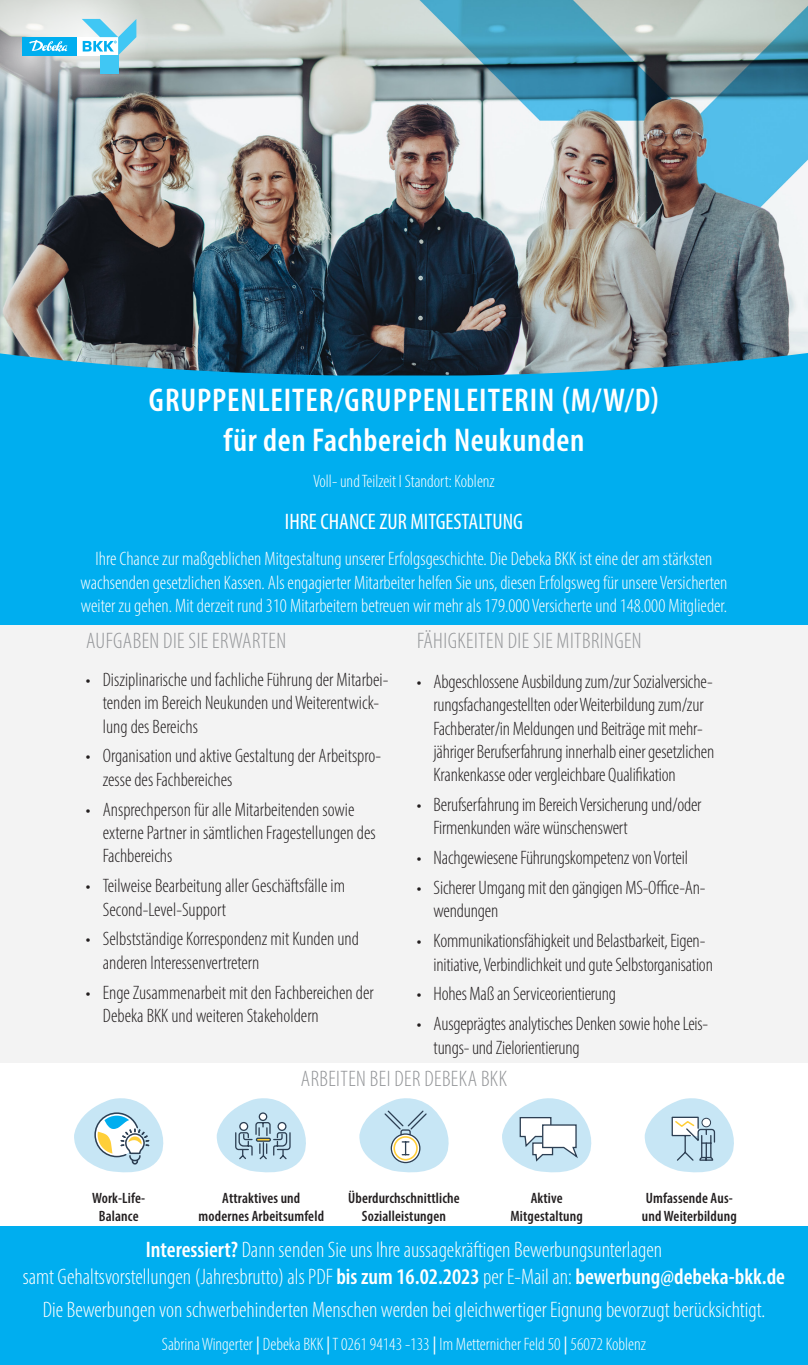
<style>
.page{position:relative;width:808px;height:1365px;background:#fff}
.page>*{position:absolute;margin:0;border:0;box-sizing:border-box;transform-origin:0 0}
.t1{font:600 condensed 33px "Myriad Pro";letter-spacing:.025em;color:#fff}
.t2{font:300 condensed 22.5px/27px "Myriad Pro";color:#fff;text-align:center}
.t3{font:300 condensed 22.5px "Myriad Pro";letter-spacing:.02em;color:#939598}
.t4{font:condensed 22.5px "Myriad Pro";color:#fff}
.t5{font:300 condensed 19.5px/23.4px "Myriad Pro";letter-spacing:-.01em;color:#231f20}
.t6{font:300 condensed 19.5px/23.4px "Myriad Pro";color:#fff;text-align:center}
.t7{font:300 condensed 18px "Myriad Pro";color:#fff}
.t8{font:600 condensed 15px/18px "Myriad Pro";letter-spacing:.01em;color:#231f20;text-align:center}
.s1{font-weight:600}
.s2{font-weight:400;font-stretch:normal}
</style>
<div class="page">
<div style="left:0;top:311px;width:808px;height:317px;background:#00aeef"></div>
<div style="left:0;top:625px;width:808px;height:438px;background:#f3f3f3"></div>
<div style="left:0;top:1227px;width:808px;height:138px;background:#00aeef"></div>
<img style="left:0;top:0;width:808px;height:375px">
<svg style="left:0;top:0;width:149px;height:137px;background:#a7bcc1"></svg>
<svg style="left:74px;top:1098px;width:90px;height:75px"></svg>
<svg style="left:359px;top:1098px;width:90px;height:75px"></svg>
<svg style="left:216px;top:1098px;width:90px;height:75px"></svg>
<svg style="left:502px;top:1098px;width:90px;height:75px"></svg>
<svg style="left:644px;top:1098px;width:90px;height:75px"></svg>
<p class="t1" style="left:149px;top:380px;width:512px">GRUPPENLEITER/GRUPPENLEITERIN (M/W/D)</p>
<p class="t1" style="left:224px;top:419px;width:362px">für den Fachbereich Neukunden</p>
<p class="t7" style="left:313px;top:471px;width:183px">Voll- und Teilzeit I Standort: Koblenz</p>
<p class="t4" style="left:285px;top:508px;width:240px">IHRE CHANCE ZUR MITGESTALTUNG</p>
<p class="t6" style="left:80px;top:547px;width:649px">Ihre Chance zur maßgeblichen Mitgestaltung unserer Erfolgsgeschichte. Die Debeka BKK ist eine der am stärksten wachsenden gesetzlichen Kassen. Als engagierter Mitarbeiter helfen Sie uns, diesen Erfolgsweg für unsere Versicherten</p>
<p class="t6" style="left:81px;top:594px;width:647px">weiter zu gehen. Mit derzeit rund 310 Mitarbeitern betreuen wir mehr als 179.000 Versicherte und 148.000 Mitglieder.</p>
<p class="t3" style="left:86px;top:628px;width:202px">AUFGABEN DIE SIE ERWARTEN</p>
<p class="t5" style="left:103px;top:667px;width:287px;text-indent:-17px">• Disziplinarische und fachliche Führung der Mitarbei&shy;tenden im Bereich Neukunden und Weiterentwick&shy;lung des Bereichs</p>
<p class="t5" style="left:103px;top:744px;width:280px;text-indent:-17px">• Organisation und aktive Gestaltung der Arbeitspro&shy;zesse des Fachbereiches</p>
<p class="t5" style="left:103px;top:797px;width:274px;text-indent:-17px">• Ansprechperson für alle Mitarbeitenden sowie externe Partner in sämtlichen Fragestellungen des<br>Fachbereichs</p>
<p class="t5" style="left:103px;top:874px;width:244px;text-indent:-17px">• Teilweise Bearbeitung aller Geschäftsfälle im<br>Second-Level-Support</p>
<p class="t5" style="left:103px;top:927px;width:258px;text-indent:-17px">• Selbstständige Korrespondenz mit Kunden und anderen Interessenvertretern</p>
<p class="t5" style="left:103px;top:980px;width:272px;text-indent:-17px">• Enge Zusammenarbeit mit den Fachbereichen der<br>Debeka BKK und weiteren Stakeholdern</p>
<p class="t3" style="left:417px;top:628px;width:226px">FÄHIGKEITEN DIE SIE MITBRINGEN</p>
<p class="t5" style="left:434px;top:669px;width:282px;text-indent:-17px">• Abgeschlossene Ausbildung zum/zur Sozialversiche&shy;rungsfachangestellten oder Weiterbildung zum/zur Fachberater/in Meldungen und Beiträge mit mehr&shy;jähriger Berufserfahrung innerhalb einer gesetzlichen Krankenkasse oder vergleichbare Qualifikation</p>
<p class="t5" style="left:434px;top:793px;width:269px;text-indent:-17px">• Berufserfahrung im Bereich Versicherung und/oder<br>Firmenkunden wäre wünschenswert</p>
<p class="t5" style="left:417px;top:846px;width:273px">• Nachgewiesene Führungskompetenz von Vorteil</p>
<p class="t5" style="left:434px;top:876px;width:273px;text-indent:-17px">• Sicherer Umgang mit den gängigen MS-Office-An&shy;wendungen</p>
<p class="t5" style="left:434px;top:929px;width:281px;text-indent:-17px">• Kommunikationsfähigkeit und Belastbarkeit, Eigen&shy;initiative, Verbindlichkeit und gute Selbstorganisation</p>
<p class="t5" style="left:417px;top:982px;width:201px">• Hohes Maß an Serviceorientierung</p>
<p class="t5" style="left:434px;top:1012px;width:276px;text-indent:-17px">• Ausgeprägtes analytisches Denken sowie hohe Leis&shy;tungs- und Zielorientierung</p>
<p class="t8" style="left:92px;top:1189px;width:55px">Work-Life-</p>
<p class="t8" style="left:99px;top:1207px;width:41px">Balance</p>
<p class="t3" style="left:301px;top:1066px;width:208px">ARBEITEN BEI DER DEBEKA BKK</p>
<p class="t8" style="left:222px;top:1189px;width:80px">Attraktives und</p>
<p class="t8" style="left:199px;top:1207px;width:127px">modernes Arbeitsumfeld</p>
<p class="t8" style="left:348px;top:1189px;width:113px">Überdurchschnittliche<br>Sozialleistungen</p>
<p class="t8" style="left:510px;top:1189px;width:74px">Aktive<br>Mitgestaltung</p>
<p class="t8" style="left:642px;top:1189px;width:96px;text-align:left">Umfassende Aus&shy;und Weiterbildung</p>
<p class="t2" style="left:23px;top:1236px;width:764px"><span class="s1">Interessiert?</span> Dann senden Sie uns Ihre aussagekräftigen Bewerbungsunterlagen<br>samt Gehaltsvorstellungen (Jahresbrutto) als PDF <span class="s1">bis zum 16.02.2023</span> per E-Mail an: <span class="s1">bewerbung@debeka-bkk.de</span></p>
<p class="t2" style="left:43px;top:1296px;width:724px">Die Bewerbungen von schwerbehinderten Menschen werden bei gleichwertiger Eignung bevorzugt berücksichtigt.</p>
<p class="t7" style="left:162px;top:1333px;width:486px">Sabrina Wingerter <span class="s2">|</span> Debeka BKK <span class="s2">|</span> T 0261 94143 -133 <span class="s2">|</span> Im Metternicher Feld 50 <span class="s2">|</span> 56072 Koblenz</p>
</div>
